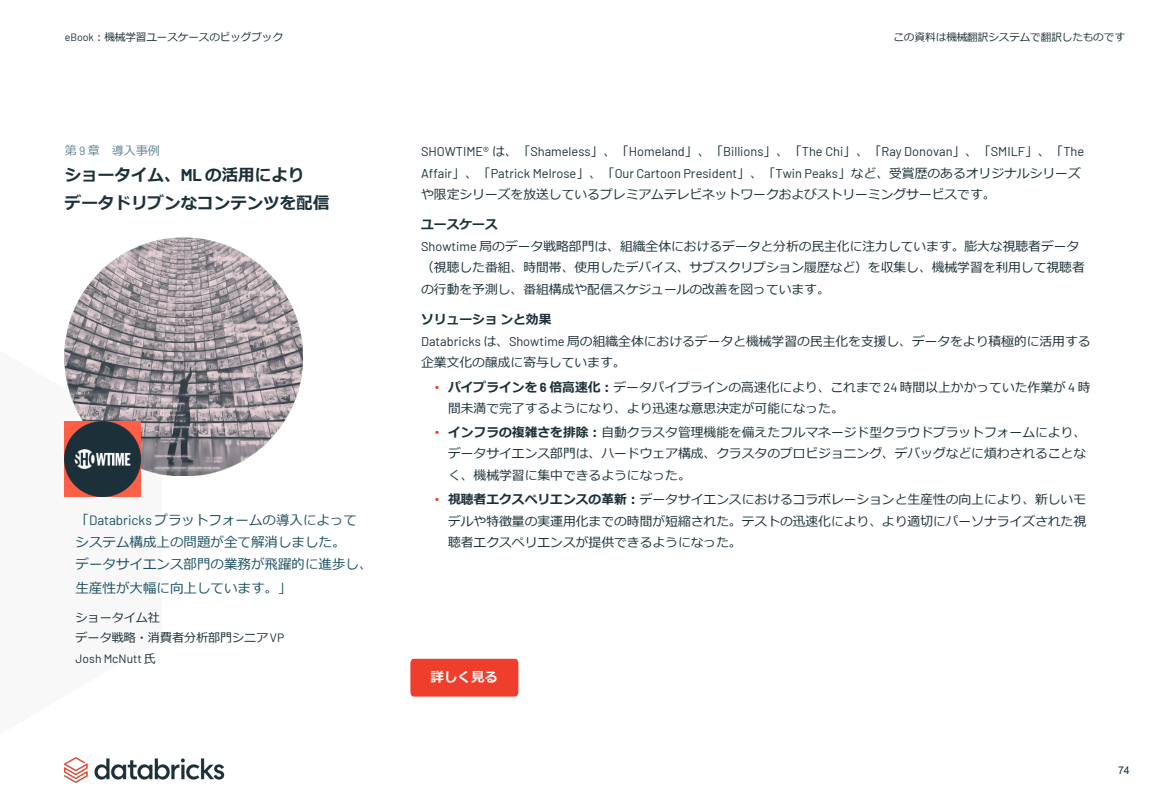
<style>
.page{position:relative;width:1170px;height:810px;background:#fff}
.page>*{position:absolute;margin:0;border:0;box-sizing:border-box;transform-origin:0 0}
.t1{font:700 16.5px/27.8px "Meiryo";color:#1b3038}
.t2{font:13.5px/22.6px "Meiryo";color:#1b5161}
.t3{font:700 13.5px "Meiryo";color:#fff}
.t4{font:12.75px/21.5px "Meiryo";color:#1b3038}
.t5{font:12.75px/21.5px "Barlow";color:#1b3038}
.t6{font:700 12.75px "Meiryo";color:#1b3038}
.t7{font:12px/20.1px "Meiryo";color:#1b3038}
.t8{font:12px "Meiryo";color:#608693}
.t9{font:10.65px "Meiryo";letter-spacing:-.015em;color:#1b3038}
.t10{font:10.65px "Arial";color:#1b3038}
.s1{font-family:"Barlow"}
.s2{font-family:"Meiryo"}
.s3{font-family:"Arial";color:#ff3620}
.s4{font-weight:700}
.s5{font-family:"Barlow";font-weight:700}
</style>
<div class="page">
<img style="left:65px;top:758px;width:160px;height:25px">
<img style="left:65px;top:238px;width:237px;height:237px">
<img style="left:65px;top:421px;width:75px;height:76px">
<div style="left:410px;top:659px;width:108px;height:38px;background:#ef3e2c"></div>
<p class="t9" style="left:65px;top:30px;width:220px"><span class="s1">eBook</span>：機械学習ユースケースのビッグブック</p>
<p class="t9" style="left:893px;top:30px;width:233px">この資料は機械翻訳システムで翻訳したものです</p>
<p class="t8" style="left:65px;top:143px;width:97px">第 <span class="s1">9</span> 章 導入事例</p>
<p class="t1" style="left:65px;top:162px;width:266px">ショータイム、<span class="s1">ML</span> の活用により<br>データドリブンなコンテンツを配信</p>
<p class="t2" style="left:76px;top:509px;width:298px">「<span class="s1">Databricks</span> プラットフォームの導入によってシステム構成上の問題が全て解消しました。<br>データサイエンス部門の業務が飛躍的に進歩し、生産性が大幅に向上しています。」</p>
<p class="t7" style="left:76px;top:608px;width:210px">ショータイム社<br>データ戦略・消費者分析部門シニア<span class="s1">VP<br>Josh McNutt</span> 氏</p>
<p class="t5" style="left:421px;top:140px;width:665px">SHOWTIME® <span class="s2">は、「</span>Shameless<span class="s2">」、「</span>Homeland<span class="s2">」、「</span>Billions<span class="s2">」、「</span>The Chi<span class="s2">」、「</span>Ray Donovan<span class="s2">」、「</span>SMILF<span class="s2">」、「</span>The<br>Affair<span class="s2">」、「</span>Patrick Melrose<span class="s2">」、「</span>Our Cartoon President<span class="s2">」、「</span>Twin Peaks<span class="s2">」など、受賞歴のあるオリジナルシリーズや限定シリーズを放送しているプレミアムテレビネットワークおよびストリーミングサービスです。</span></p>
<p class="t6" style="left:421px;top:216px;width:78px">ユースケース</p>
<p class="t4" style="left:421px;top:236px;width:665px"><span class="s1">Showtime</span> 局のデータ戦略部門は、組織全体におけるデータと分析の民主化に注力しています。膨大な視聴者データ（視聴した番組、時間帯、使用したデバイス、サブスクリプション履歴など）を収集し、機械学習を利用して視聴者の行動を予測し、番組構成や配信スケジュールの改善を図っています。</p>
<p class="t6" style="left:421px;top:311px;width:132px">ソリューションと効果</p>
<p class="t4" style="left:421px;top:331px;width:671px"><span class="s1">Databricks</span> は、<span class="s1">Showtime</span> 局の組織全体におけるデータと機械学習の民主化を支援し、データをより積極的に活用する企業文化の醸成に寄与しています。</p>
<p class="t4" style="left:448px;top:377px;width:644px;text-indent:-13px"><span class="s3">•</span> <span class="s4">パイプラインを</span> <span class="s5">6</span> <span class="s4">倍高速化：</span>データパイプラインの高速化により、これまで <span class="s1">24</span> 時間以上かかっていた作業が <span class="s1">4</span> 時間未満で完了するようになり、より迅速な意思決定が可能になった。</p>
<p class="t4" style="left:448px;top:422px;width:640px;text-align:justify;text-indent:-13px"><span class="s3">•</span> <span class="s4">インフラの複雑さを排除：</span>自動クラスタ管理機能を備えたフルマネージド型クラウドプラットフォームにより、データサイエンス部門は、ハードウェア構成、クラスタのプロビジョニング、デバッグなどに煩わされることなく、機械学習に集中できるようになった。</p>
<p class="t4" style="left:448px;top:489px;width:640px;text-align:justify;text-indent:-13px"><span class="s3">•</span> <span class="s4">視聴者エクスペリエンスの革新：</span>データサイエンスにおけるコラボレーションと生産性の向上により、新しいモデルや特徴量の実運用化までの時間が短縮された。テストの迅速化により、より適切にパーソナライズされた視聴者エクスペリエンスが提供できるようになった。</p>
<p class="t3" style="left:431px;top:667px;width:69px">詳しく見る</p>
<p class="t10" style="left:1118px;top:763px;width:13px">74</p>
</div>
